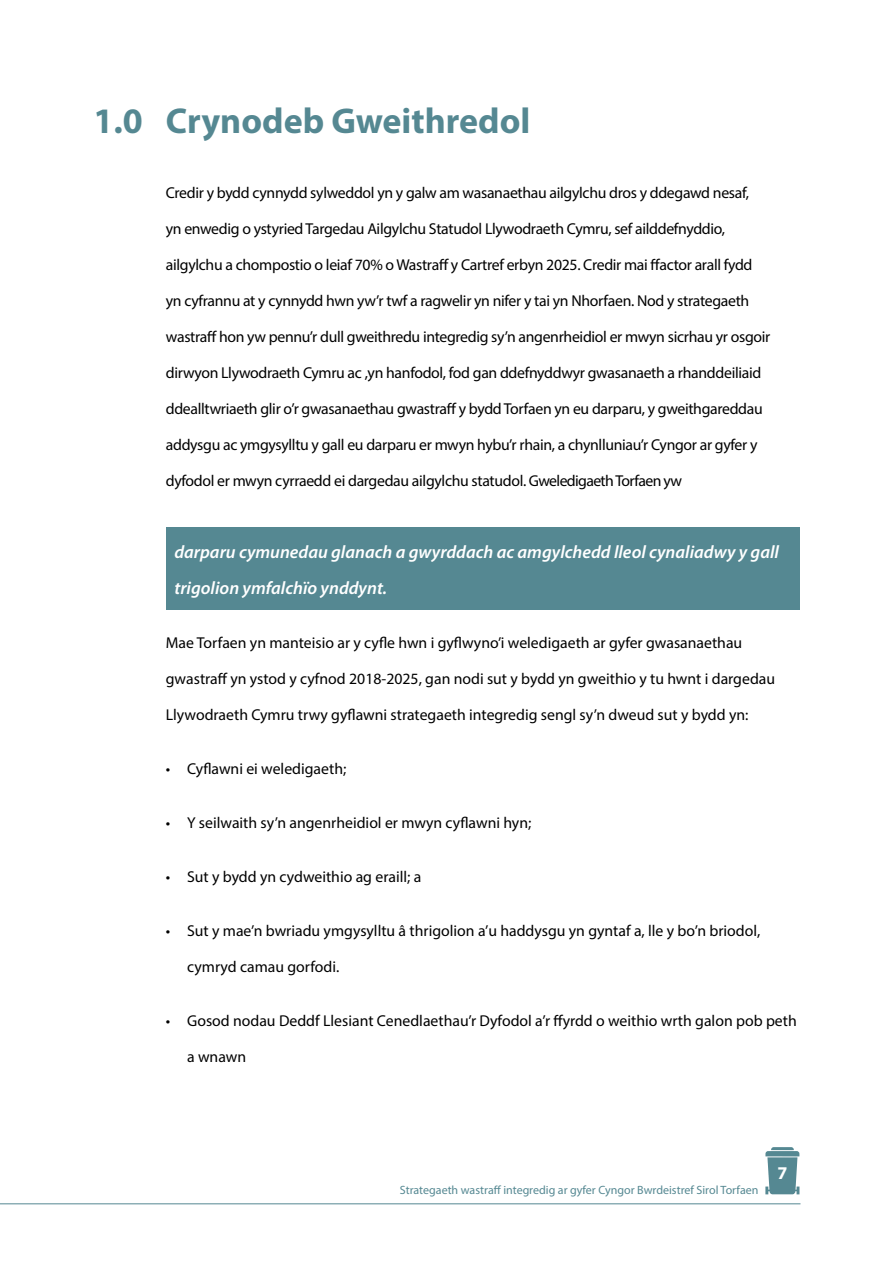
<style>
.page{position:relative;width:893px;height:1263px;background:#fff}
.page>*{position:absolute;margin:0;border:0;box-sizing:border-box;transform-origin:0 0}
.t1{font:700 36px "Myriad Pro";color:#558892}
.t2{font:italic 600 18px/36px "Myriad Pro";color:#fff}
.t3{font:700 18px "Myriad Pro";color:#fff}
.t4{font:15.75px "Myriad Pro";letter-spacing:-.02em;color:#000}
.t5{font:15.75px "Myriad Pro";color:#000}
.t6{font:12px "Myriad Pro";color:#558892}
</style>
<div class="page">
<svg style="left:765px;top:1147px;width:34px;height:47px;background:#749ea6"></svg>
<hr style="left:0;top:1203px;width:800px;height:1px;background:#558892">
<div style="left:166px;top:527px;width:633px;height:82px;background:#558892"></div>
<h1 class="t1" style="left:94px;top:98px;width:438px">1.0 Crynodeb Gweithredol</h1>
<p class="t4" style="left:166px;top:183px;width:585px">Credir y bydd cynnydd sylweddol yn y galw am wasanaethau ailgylchu dros y ddegawd nesaf,</p>
<p class="t4" style="left:166px;top:219px;width:561px">yn enwedig o ystyried Targedau Ailgylchu Statudol Llywodraeth Cymru, sef ailddefnyddio,</p>
<p class="t4" style="left:166px;top:255px;width:588px">ailgylchu a chompostio o leiaf 70% o Wastraff y Cartref erbyn 2025. Credir mai ffactor arall fydd</p>
<p class="t4" style="left:166px;top:291px;width:585px">yn cyfrannu at y cynnydd hwn yw’r twf a ragwelir yn nifer y tai yn Nhorfaen. Nod y strategaeth</p>
<p class="t4" style="left:166px;top:327px;width:606px">wastraff hon yw pennu’r dull gweithredu integredig sy’n angenrheidiol er mwyn sicrhau yr osgoir</p>
<p class="t4" style="left:166px;top:363px;width:597px">dirwyon Llywodraeth Cymru ac ,yn hanfodol, fod gan ddefnyddwyr gwasanaeth a rhanddeiliaid</p>
<p class="t4" style="left:166px;top:399px;width:598px">ddealltwriaeth glir o’r gwasanaethau gwastraff y bydd Torfaen yn eu darparu, y gweithgareddau</p>
<p class="t4" style="left:166px;top:435px;width:593px">addysgu ac ymgysylltu y gall eu darparu er mwyn hybu’r rhain, a chynlluniau’r Cyngor ar gyfer y</p>
<p class="t4" style="left:166px;top:471px;width:518px">dyfodol er mwyn cyrraedd ei dargedau ailgylchu statudol. Gweledigaeth Torfaen yw</p>
<p class="t2" style="left:174px;top:534px;width:606px">darparu cymunedau glanach a gwyrddach ac amgylchedd lleol cynaliadwy y gall trigolion ymfalchïo ynddynt.</p>
<p class="t5" style="left:166px;top:633px;width:578px">Mae Torfaen yn manteisio ar y cyfle hwn i gyflwyno’i weledigaeth ar gyfer gwasanaethau</p>
<p class="t5" style="left:166px;top:669px;width:611px">gwastraff yn ystod y cyfnod 2018-2025, gan nodi sut y bydd yn gweithio y tu hwnt i dargedau</p>
<p class="t5" style="left:166px;top:705px;width:584px">Llywodraeth Cymru trwy gyflawni strategaeth integredig sengl sy’n dweud sut y bydd yn:</p>
<p class="t5" style="left:166px;top:759px;width:182px">• Cyflawni ei weledigaeth;</p>
<p class="t5" style="left:166px;top:813px;width:367px">• Y seilwaith sy’n angenrheidiol er mwyn cyflawni hyn;</p>
<p class="t5" style="left:166px;top:867px;width:257px">• Sut y bydd yn cydweithio ag eraill; a</p>
<p class="t5" style="left:166px;top:921px;width:596px">• Sut y mae’n bwriadu ymgysylltu â thrigolion a’u haddysgu yn gyntaf a, lle y bo’n briodol,</p>
<p class="t5" style="left:187px;top:957px;width:154px">cymryd camau gorfodi.</p>
<p class="t5" style="left:166px;top:1011px;width:632px">• Gosod nodau Deddf Llesiant Cenedlaethau’r Dyfodol a’r ffyrdd o weithio wrth galon pob peth</p>
<p class="t4" style="left:187px;top:1047px;width:61px">a wnawn</p>
<p class="t6" style="left:400px;top:1183px;width:360px">Strategaeth wastraff integredig ar gyfer Cyngor Bwrdeistref Sirol Torfaen</p>
<p class="t3" style="left:777px;top:1161px;width:11px">7</p>
</div>
